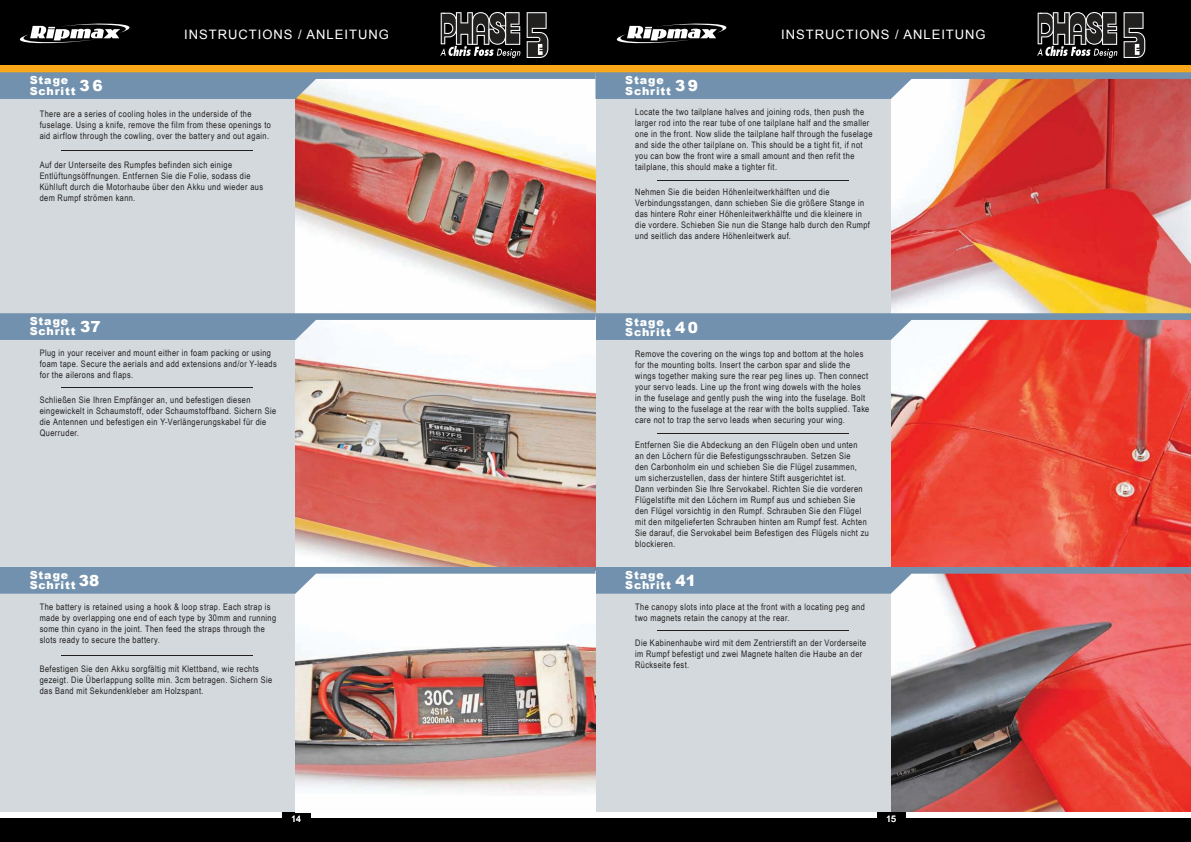
<style>
.page{position:relative;width:1191px;height:842px;background:#fff}
.page>*{position:absolute;margin:0;border:0;box-sizing:border-box;transform-origin:0 0}
.t1{font:13px "Arial";letter-spacing:.075em;color:#fff}
.t2{font:900 11.1px/10.2px "Arial";letter-spacing:.075em;color:#fff}
.t3{font:9px/11px "Arial Narrow";letter-spacing:.045em;color:#221f1f}
.t4{font:9px "Arial";color:#fff}
</style>
<div class="page">
<div style="left:0;top:0;width:1191px;height:66px;background:#000"></div>
<div style="left:0;top:818px;width:1191px;height:24px;background:#000"></div>
<div style="left:282px;top:812px;width:28px;height:14px;background:#000"></div>
<div style="left:877px;top:812px;width:28px;height:14px;background:#000"></div>
<div style="left:0;top:72px;width:1191px;height:740px;background:#d3d9dd"></div>
<img style="left:891px;top:99px;width:300px;height:214px">
<img style="left:296px;top:99px;width:299px;height:214px">
<div style="left:0;top:65px;width:595px;height:7px;background:#faa719"></div>
<div style="left:595px;top:65px;width:596px;height:7px;background:#faa719"></div>
<svg style="left:0;top:72px;width:1191px;height:27px;background:#9fa2ae"></svg>
<img style="left:891px;top:340px;width:300px;height:227px">
<hr style="left:657px;top:433px;width:191px;height:1px;background:#221f1f">
<svg style="left:19px;top:23px;width:111px;height:21px"></svg>
<svg style="left:616px;top:23px;width:111px;height:21px"></svg>
<svg style="left:440px;top:12px;width:80px;height:46px"></svg>
<svg style="left:526px;top:12px;width:22px;height:46px"></svg>
<svg style="left:1037px;top:12px;width:80px;height:46px"></svg>
<svg style="left:1123px;top:12px;width:22px;height:46px"></svg>
<hr style="left:62px;top:150px;width:191px;height:1px;background:#221f1f">
<hr style="left:657px;top:180px;width:191px;height:1px;background:#221f1f">
<img style="left:891px;top:594px;width:300px;height:218px">
<hr style="left:657px;top:630px;width:191px;height:1px;background:#221f1f">
<img style="left:296px;top:340px;width:299px;height:227px">
<svg style="left:0;top:313px;width:1191px;height:27px;background:#a1a0b2"></svg>
<hr style="left:62px;top:387px;width:191px;height:1px;background:#221f1f">
<img style="left:296px;top:594px;width:299px;height:218px">
<svg style="left:0;top:567px;width:1191px;height:27px;background:#a3a0b2"></svg>
<hr style="left:62px;top:655px;width:191px;height:1px;background:#221f1f">
<p class="t2" style="left:30px;top:76px;width:74px">Stage<br>Schritt <sup>36</sup></p>
<h1 class="t1" style="left:184px;top:30px;width:206px">INSTRUCTIONS / ANLEITUNG</h1>
<h1 class="t1" style="left:781px;top:30px;width:206px">INSTRUCTIONS / ANLEITUNG</h1>
<p class="t2" style="left:625px;top:76px;width:74px">Stage<br>Schritt <sup>39</sup></p>
<p class="t3" style="left:40px;top:109px;width:233px">There are a series of cooling holes in the underside of the fuselage. Using a knife, remove the film from these openings to aid airflow through the cowling, over the battery and out again.</p>
<p class="t3" style="left:40px;top:160px;width:225px">Auf der Unterseite des Rumpfes befinden sich einige Entlüftungsöffnungen. Entfernen Sie die Folie, sodass die Kühlluft durch die Motorhaube über den Akku und wieder aus dem Rumpf strömen kann.</p>
<p class="t2" style="left:30px;top:317px;width:72px">Stage<br>Schritt <sup>37</sup></p>
<p class="t3" style="left:40px;top:348px;width:239px">Plug in your receiver and mount either in foam packing or using foam tape. Secure the aerials and add extensions and/or Y-leads for the ailerons and flaps.</p>
<p class="t3" style="left:40px;top:395px;width:238px">Schließen Sie Ihren Empfänger an, und befestigen diesen eingewickelt in Schaumstoff, oder Schaumstoffband. Sichern Sie die Antennen und befestigen ein Y-Verlängerungskabel für die Querruder.</p>
<p class="t2" style="left:30px;top:571px;width:71px">Stage<br>Schritt <sup>38</sup></p>
<p class="t3" style="left:40px;top:602px;width:238px">The battery is retained using a hook &amp; loop strap. Each strap is made by overlapping one end of each type by 30mm and running some thin cyano in the joint. Then feed the straps through the slots ready to secure the battery.</p>
<p class="t3" style="left:40px;top:664px;width:234px">Befestigen Sie den Akku sorgfältig mit Klettband, wie rechts gezeigt. Die Überlappung sollte min. 3cm betragen. Sichern Sie das Band mit Sekundenkleber am Holzspant.</p>
<p class="t3" style="left:635px;top:107px;width:239px">Locate the two tailplane halves and joining rods, then push the larger rod into the rear tube of one tailplane half and the smaller one in the front. Now slide the tailplane half through the fuselage and side the other tailplane on. This should be a tight fit, if not you can bow the front wire a small amount and then refit the tailplane, this should make a tighter fit.</p>
<p class="t3" style="left:635px;top:187px;width:236px">Nehmen Sie die beiden Höhenleitwerkhälften und die Verbindungsstangen, dann schieben Sie die größere Stange in das hintere Rohr einer Höhenleitwerkhälfte und die kleinere in die vordere. Schieben Sie nun die Stange halb durch den Rumpf und seitlich das andere Höhenleitwerk auf.</p>
<p class="t2" style="left:625px;top:318px;width:74px">Stage<br>Schritt <sup>40</sup></p>
<p class="t3" style="left:635px;top:349px;width:236px">Remove the covering on the wings top and bottom at the holes for the mounting bolts. Insert the carbon spar and slide the wings together making sure the rear peg lines up. Then connect your servo leads. Line up the front wing dowels with the holes<br>in the fuselage and gently push the wing into the fuselage. Bolt the wing to the fuselage at the rear with the bolts supplied. Take care not to trap the servo leads when securing your wing.</p>
<p class="t3" style="left:635px;top:440px;width:235px">Entfernen Sie die Abdeckung an den Flügeln oben und unten<br>an den Löchern für die Befestigungsschrauben. Setzen Sie<br>den Carbonholm ein und schieben Sie die Flügel zusammen, um sicherzustellen, dass der hintere Stift ausgerichtet ist.<br>Dann verbinden Sie Ihre Servokabel. Richten Sie die vorderen Flügelstifte mit den Löchern im Rumpf aus und schieben Sie den Flügel vorsichtig in den Rumpf. Schrauben Sie den Flügel mit den mitgelieferten Schrauben hinten am Rumpf fest. Achten Sie darauf, die Servokabel beim Befestigen des Flügels nicht zu blockieren.</p>
<p class="t2" style="left:625px;top:571px;width:72px">Stage<br>Schritt <sup>41</sup></p>
<p class="t3" style="left:635px;top:602px;width:231px">The canopy slots into place at the front with a locating peg and two magnets retain the canopy at the rear.</p>
<p class="t3" style="left:635px;top:638px;width:233px">Die Kabinenhaube wird mit dem Zentrierstift an der Vorderseite im Rumpf befestigt und zwei Magnete halten die Haube an der<br>Rückseite fest.</p>
<p class="t4" style="left:291px;top:816px;width:12px">14</p>
<p class="t4" style="left:886px;top:816px;width:12px">15</p>
</div>
